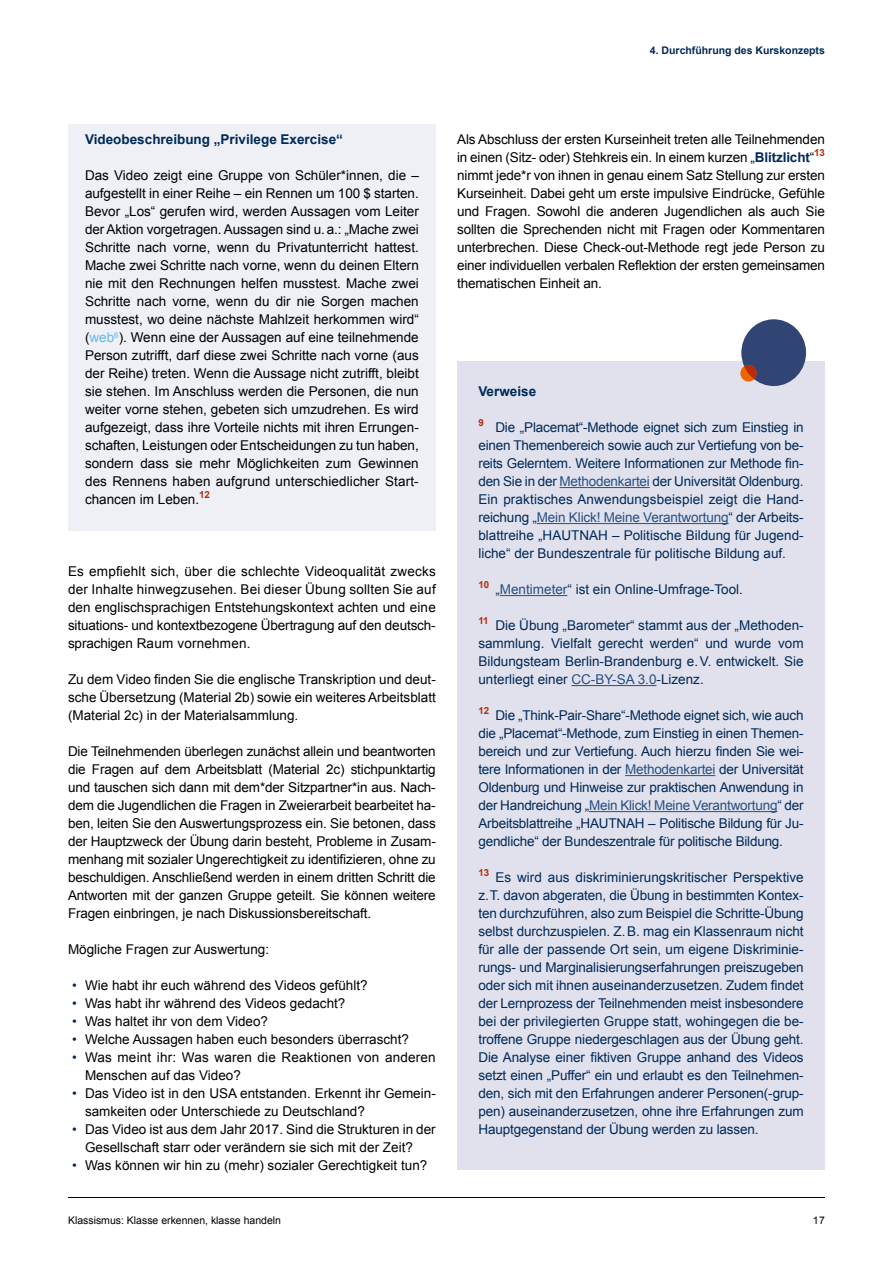
<style>
.page{position:relative;width:893px;height:1263px;background:#fff}
.page>*{position:absolute;margin:0;border:0;box-sizing:border-box;transform-origin:0 0}
.t1{font:13.5px/18px "Arial";color:#000;text-align:justify}
.t2{font:13.5px/18px "Arial";color:#002959;text-align:justify}
.t3{font:700 13.5px "Arial";color:#002959}
.t4{font:10.5px "Arial";color:#000}
.t5{font:700 10.5px "Arial";color:#002959}
.s1{color:#61b9e9}
.s2{color:#002959}
.s3{font-weight:700;color:#002959}
.s4{color:#275082}
</style>
<div class="page">
<hr style="left:68px;top:1197px;width:757px;height:1px;background:#000">
<div style="left:457px;top:361px;width:368px;height:809px;background:#e0e1ec"></div>
<hr style="left:559px;top:487px;width:91px;height:1px;background:#275082">
<hr style="left:537px;top:523px;width:192px;height:1px;background:#275082">
<hr style="left:500px;top:595px;width:67px;height:1px;background:#275082">
<hr style="left:571px;top:685px;width:85px;height:1px;background:#275082">
<hr style="left:625px;top:775px;width:90px;height:1px;background:#275082">
<hr style="left:589px;top:811px;width:188px;height:1px;background:#275082">
<svg style="left:741px;top:319px;width:66px;height:67px"></svg>
<div style="left:68px;top:125px;width:368px;height:406px;background:#eff0f6"></div>
<p class="t5" style="left:650px;top:43px;width:177px">4. Durchführung des Kurskonzepts</p>
<p class="t3" style="left:85px;top:130px;width:259px">Videobeschreibung „Privilege Exercise“</p>
<p class="t1" style="left:85px;top:166px;width:335px">Das Video zeigt eine Gruppe von Schüler*innen, die – aufgestellt in einer Reihe – ein Rennen um 100 $ starten.<br>Bevor „Los“ gerufen wird, werden Aussagen vom Leiter der Aktion vorgetragen. Aussagen sind u.a.: „Mache zwei Schritte nach vorne, wenn du Privatunterricht hattest.<br>Mache zwei Schritte nach vorne, wenn du deinen Eltern nie mit den Rechnungen helfen musstest. Mache zwei Schritte nach vorne, wenn du dir nie Sorgen machen musstest, wo deine nächste Mahlzeit herkommen wird“ (<span class="s1">web</span><sup>6</sup>). Wenn eine der Aussagen auf eine teilnehmende Person zutrifft, darf diese zwei Schritte nach vorne (aus der Reihe) treten. Wenn die Aussage nicht zutrifft, bleibt sie stehen. Im Anschluss werden die Personen, die nun weiter vorne stehen, gebeten sich umzudrehen. Es wird aufgezeigt, dass ihre Vorteile nichts mit ihren Errungen&shy;schaften, Leistungen oder Entscheidungen zu tun haben, sondern dass sie mehr Möglichkeiten zum Gewinnen des Rennens haben aufgrund unterschiedlicher Start&shy;chancen im Leben.<sup>12</sup></p>
<p class="t1" style="left:68px;top:562px;width:369px">Es empfiehlt sich, über die schlechte Videoqualität zwecks der Inhalte hinwegzusehen. Bei dieser Übung sollten Sie auf den englischsprachigen Entstehungskontext achten und eine situations- und kontextbezogene Übertragung auf den deutsch&shy;sprachigen Raum vornehmen.</p>
<p class="t1" style="left:68px;top:670px;width:369px">Zu dem Video finden Sie die englische Transkription und deut&shy;sche Übersetzung (Material 2b) sowie ein weiteres Arbeitsblatt (Material 2c) in der Materialsammlung.</p>
<p class="t1" style="left:68px;top:742px;width:369px">Die Teilnehmenden überlegen zunächst allein und beantworten die Fragen auf dem Arbeitsblatt (Material 2c) stichpunktartig und tauschen sich dann mit dem*der Sitzpartner*in aus. Nach&shy;dem die Jugendlichen die Fragen in Zweierarbeit bearbeitet ha&shy;ben, leiten Sie den Auswertungsprozess ein. Sie betonen, dass der Hauptzweck der Übung darin besteht, Probleme in Zusam&shy;menhang mit sozialer Ungerechtigkeit zu identifizieren, ohne zu beschuldigen. Anschließend werden in einem dritten Schritt die Antworten mit der ganzen Gruppe geteilt. Sie können weitere Fragen einbringen, je nach Diskussionsbereitschaft.</p>
<p class="t1" style="left:68px;top:940px;width:203px">Mögliche Fragen zur Auswertung:</p>
<p class="t1" style="left:72px;top:976px;width:297px"><span class="s2">•</span> Wie habt ihr euch während des Videos gefühlt?</p>
<p class="t1" style="left:72px;top:994px;width:275px"><span class="s2">•</span> Was habt ihr während des Videos gedacht?</p>
<p class="t1" style="left:72px;top:1012px;width:197px"><span class="s2">•</span> Was haltet ihr von dem Video?</p>
<p class="t1" style="left:72px;top:1030px;width:338px"><span class="s2">•</span> Welche Aussagen haben euch besonders überrascht?</p>
<p class="t1" style="left:85px;top:1048px;width:352px;text-indent:-13px"><span class="s2">•</span> Was meint ihr: Was waren die Reaktionen von anderen<br>Menschen auf das Video?</p>
<p class="t1" style="left:85px;top:1084px;width:352px;text-indent:-13px"><span class="s2">•</span> Das Video ist in den USA entstanden. Erkennt ihr Gemein&shy;samkeiten oder Unterschiede zu Deutschland?</p>
<p class="t1" style="left:85px;top:1120px;width:352px;text-indent:-13px"><span class="s2">•</span> Das Video ist aus dem Jahr 2017. Sind die Strukturen in der<br>Gesellschaft starr oder verändern sie sich mit der Zeit?</p>
<p class="t1" style="left:72px;top:1156px;width:357px"><span class="s2">•</span> Was können wir hin zu (mehr) sozialer Gerechtigkeit tun?</p>
<p class="t1" style="left:457px;top:130px;width:369px">Als Abschluss der ersten Kurseinheit treten alle Teilnehmenden in einen (Sitz- oder) Stehkreis ein. In einem kurzen „<span class="s3">Blitzlicht</span>“<sup>13 </sup>nimmt jede*r von ihnen in genau einem Satz Stellung zur ersten Kurseinheit. Dabei geht um erste impulsive Eindrücke, Gefühle und Fragen. Sowohl die anderen Jugendlichen als auch Sie sollten die Sprechenden nicht mit Fragen oder Kommentaren unterbrechen. Diese Check-out-Methode regt jede Person zu einer individuellen verbalen Reflektion der ersten gemeinsamen thematischen Einheit an.</p>
<p class="t3" style="left:478px;top:382px;width:59px">Verweise</p>
<p class="t2" style="left:478px;top:418px;width:327px"><sup>9</sup> Die „Placemat“-Methode eignet sich zum Einstieg in einen Themenbereich sowie auch zur Vertiefung von be&shy;reits Gelerntem. Weitere Informationen zur Methode fin&shy;den Sie in der <span class="s4">Methodenkartei</span> der Universität Oldenburg.<br>Ein praktisches Anwendungsbeispiel zeigt die Hand&shy;reichung „<span class="s4">Mein Klick! Meine Verantwortung</span>“ der Arbeits&shy;blattreihe „HAUTNAH – Politische Bildung für Jugend&shy;liche“ der Bundeszentrale für politische Bildung auf.</p>
<p class="t2" style="left:478px;top:580px;width:266px"><sup>10</sup> „<span class="s4">Mentimeter</span>“ ist ein Online-Umfrage-Tool.</p>
<p class="t2" style="left:478px;top:616px;width:327px"><sup>11</sup> Die Übung „Barometer“ stammt aus der „Methoden&shy;sammlung. Vielfalt gerecht werden“ und wurde vom Bildungsteam Berlin-Brandenburg e.V. entwickelt. Sie unterliegt einer <span class="s4">CC-BY-SA 3.0</span>-Lizenz.</p>
<p class="t2" style="left:478px;top:706px;width:327px"><sup>12</sup> Die „Think-Pair-Share“-Methode eignet sich, wie auch die „Placemat“-Methode, zum Einstieg in einen Themen&shy;bereich und zur Vertiefung. Auch hierzu finden Sie wei&shy;tere Informationen in der <span class="s4">Methodenkartei</span> der Universität Oldenburg und Hinweise zur praktischen Anwendung in der Handreichung „<span class="s4">Mein Klick! Meine Verantwortung</span>“ der Arbeitsblattreihe „HAUTNAH – Politische Bildung für Ju&shy;gendliche“ der Bundeszentrale für politische Bildung.</p>
<p class="t2" style="left:478px;top:868px;width:327px"><sup>13</sup> Es wird aus diskriminierungskritischer Perspektive z.T. davon abgeraten, die Übung in bestimmten Kontex&shy;ten durchzuführen, also zum Beispiel die Schritte-Übung selbst durchzuspielen. Z.B. mag ein Klassenraum nicht für alle der passende Ort sein, um eigene Diskriminie&shy;rungs- und Marginalisierungserfahrungen preiszugeben oder sich mit ihnen auseinanderzusetzen. Zudem findet der Lernprozess der Teilnehmenden meist insbesondere bei der privilegierten Gruppe statt, wohingegen die be&shy;troffene Gruppe niedergeschlagen aus der Übung geht.<br>Die Analyse einer fiktiven Gruppe anhand des Videos setzt einen „Puffer“ ein und erlaubt es den Teilnehmen&shy;den, sich mit den Erfahrungen anderer Personen(-grup&shy;pen) auseinanderzusetzen, ohne ihre Erfahrungen zum Hauptgegenstand der Übung werden zu lassen.</p>
<p class="t4" style="left:68px;top:1213px;width:215px">Klassismus: Klasse erkennen, klasse handeln</p>
<p class="t4" style="left:813px;top:1213px;width:13px">17</p>
</div>
